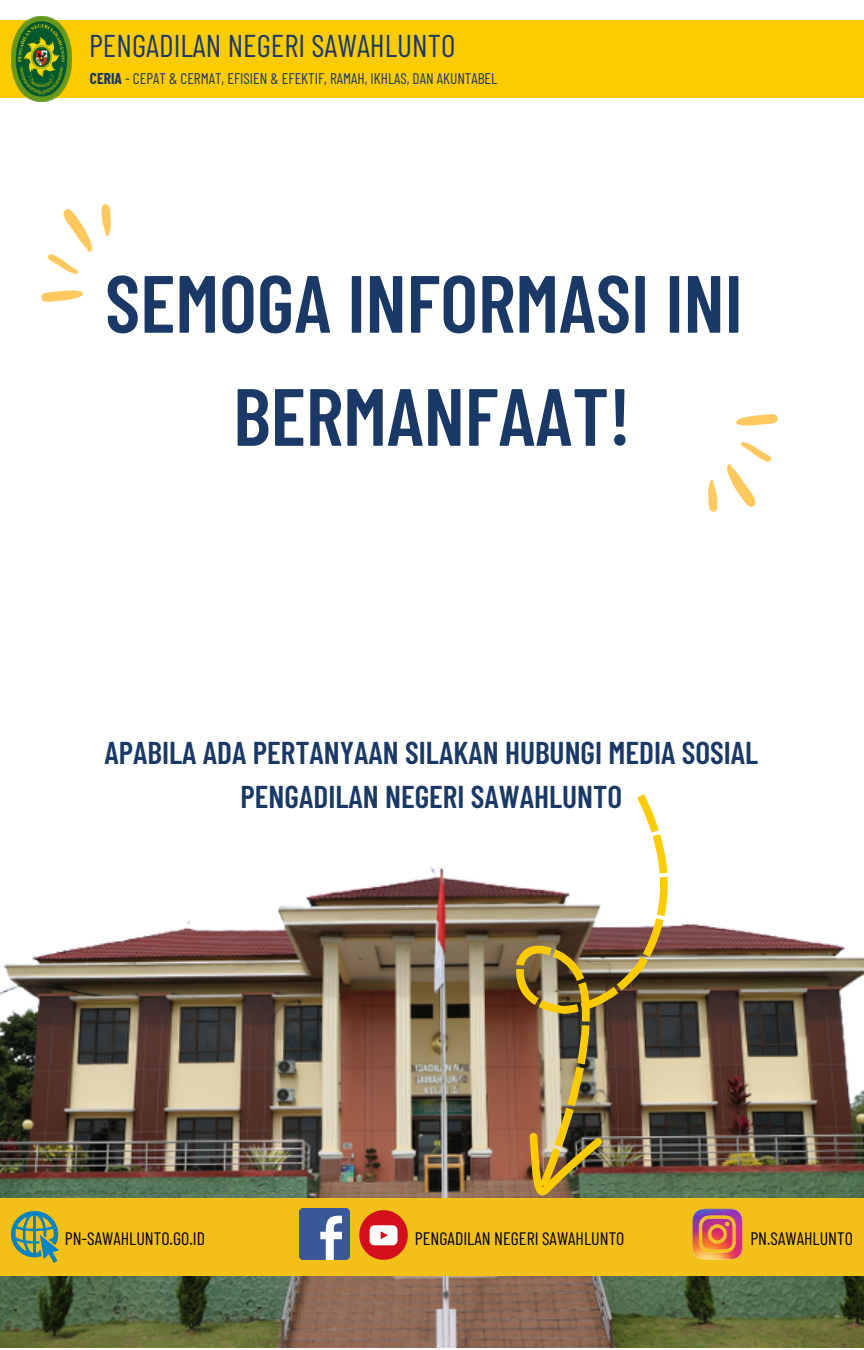
<style>
.page{position:relative;width:864px;height:1350px;background:#fff}
.page>*{position:absolute;margin:0;border:0;box-sizing:border-box;transform-origin:0 0}
.t1{font:600 81px/113px "Barlow Condensed";color:#1a3966;text-align:center}
.t2{font:600 31.5px/43.9px "Barlow Condensed";color:#1a3966;text-align:center}
.t3{font:31.5px "Barlow Condensed";color:#1a3966}
.t4{font:18px "Barlow Condensed";color:#000}
.t5{font:15.3px "Barlow Condensed";color:#1a3966}
.s1{font-weight:700}
</style>
<div class="page">
<img style="left:0;top:885px;width:863px;height:463px">
<div style="left:0;top:1198px;width:864px;height:78px;background:#f3bf19"></div>
<img style="left:12px;top:1211px;width:47px;height:51px">
<img style="left:692px;top:1209px;width:51px;height:51px">
<img style="left:359px;top:1210px;width:49px;height:50px">
<img style="left:299px;top:1208px;width:51px;height:51px">
<div style="left:0;top:20px;width:864px;height:78px;background:#fdcb02"></div>
<img style="left:11px;top:17px;width:61px;height:84px">
<img style="left:42px;top:205px;width:69px;height:96px">
<img style="left:708px;top:415px;width:69px;height:96px">
<img style="left:388px;top:794px;width:409px;height:399px">
<img style="left:508px;top:1103px;width:102px;height:95px">
<p class="t3" style="left:89px;top:25px;width:368px">PENGADILAN NEGERI SAWAHLUNTO</p>
<p class="t5" style="left:90px;top:69px;width:409px"><span class="s1">CERIA</span> - CEPAT &amp; CERMAT, EFISIEN &amp; EFEKTIF, RAMAH, IKHLAS, DAN AKUNTABEL</p>
<h1 class="t1" style="left:105px;top:244px;width:639px">SEMOGA INFORMASI INI<br>BERMANFAAT!</h1>
<p class="t2" style="left:104px;top:730px;width:655px">APABILA ADA PERTANYAAN SILAKAN HUBUNGI MEDIA SOSIAL<br>PENGADILAN NEGERI SAWAHLUNTO</p>
<p class="t4" style="left:65px;top:1227px;width:142px">PN-SAWAHLUNTO.GO.ID</p>
<p class="t4" style="left:415px;top:1227px;width:211px">PENGADILAN NEGERI SAWAHLUNTO</p>
<p class="t4" style="left:750px;top:1227px;width:104px">PN.SAWAHLUNTO</p>
</div>
